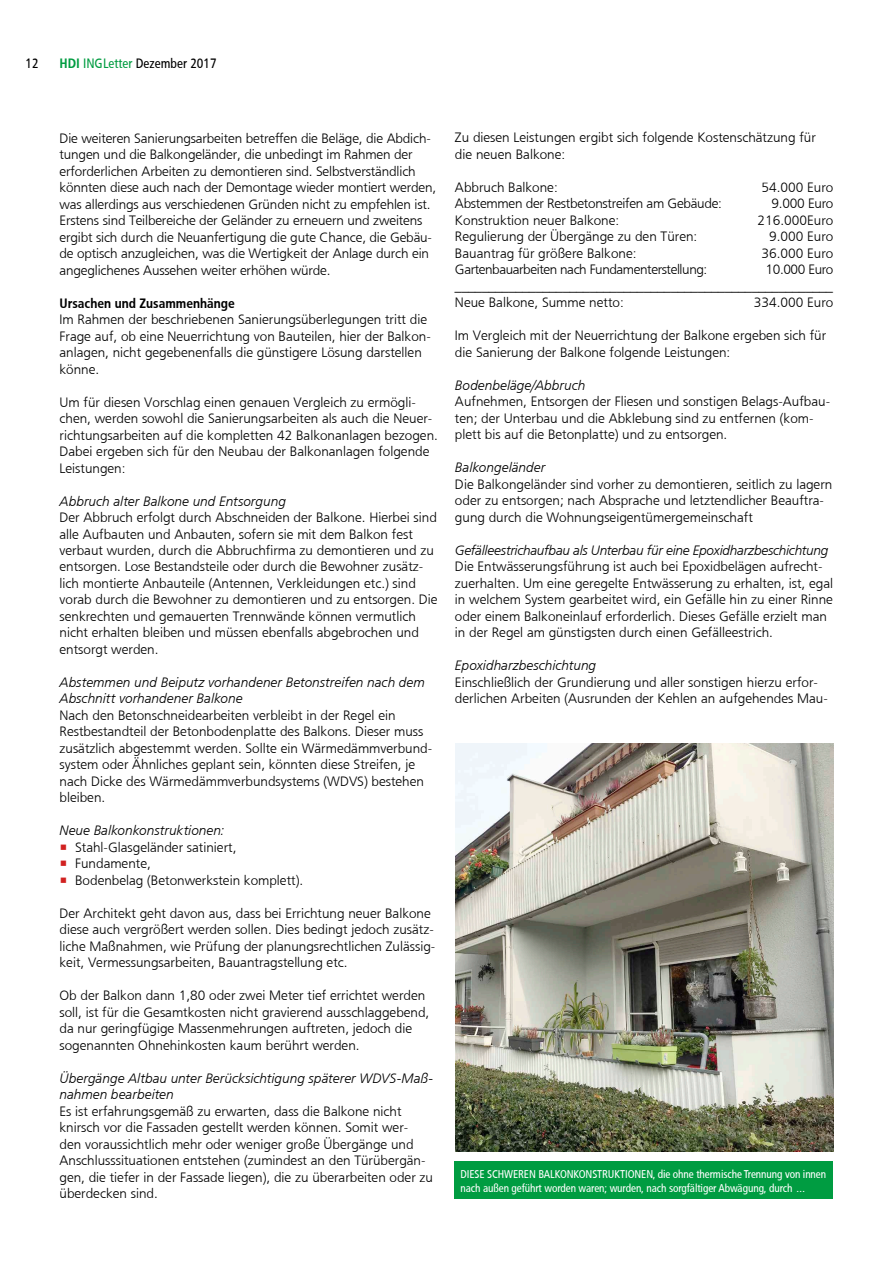
<style>
.page{position:relative;width:893px;height:1263px;background:#fff}
.page>*{position:absolute;margin:0;border:0;box-sizing:border-box;transform-origin:0 0}
.t1{font:13.5px/16.5px "HDI Gerling Sans Light";color:#000}
.t2{font:13.5px/16.5px "HDI Gerling Sans Light Italic";letter-spacing:.005em;color:#000}
.t3{font:13.5px "HDI Gerling Sans Light Italic";letter-spacing:-.015em;color:#000}
.t4{font:13.5px "HDI Gerling Sans Light";letter-spacing:-.03em;color:#000}
.t5{font:13.5px "HDI Gerling Sans Light";letter-spacing:-.02em;color:#000}
.t6{font:13.5px "HDI Gerling Sans Cond Regular";color:#000}
.t7{font:13.5px "HDI Gerling Sans Cond Bold";color:#000}
.t8{font:11.25px/13.5px "HDI Gerling Sans Cond Regular";letter-spacing:-.01em;color:#fff}
.s1{font-family:"HDI Gerling Sans Cond Bold";color:#009c41}
.s2{color:#009c41}
.s3{color:#d12120}
</style>
<div class="page">
<img style="left:455px;top:743px;width:378px;height:408px">
<div style="left:454px;top:1161px;width:379px;height:38px;background:#009c41"></div>
<p class="t6" style="left:26px;top:55px;width:15px">12</p>
<p class="t6" style="left:60px;top:56px;width:159px"><span class="s1">HDI</span> <span class="s2">INGLetter</span> Dezember 2017</p>
<p class="t1" style="left:60px;top:130px;width:378px">Die weiteren Sanierungsarbeiten betreffen die Beläge, die Abdich&shy;tungen und die Balkongeländer, die unbedingt im Rahmen der erforderlichen Arbeiten zu demontieren sind. Selbstverständlich könnten diese auch nach der Demontage wieder montiert werden, was allerdings aus verschiedenen Gründen nicht zu empfehlen ist.<br>Erstens sind Teilbereiche der Geländer zu erneuern und zweitens ergibt sich durch die Neuanfertigung die gute Chance, die Gebäu&shy;de optisch anzugleichen, was die Wertigkeit der Anlage durch ein angeglichenes Aussehen weiter erhöhen würde.</p>
<p class="t7" style="left:60px;top:295px;width:177px">Ursachen und Zusammenhänge</p>
<p class="t1" style="left:60px;top:311px;width:373px">Im Rahmen der beschriebenen Sanierungsüberlegungen tritt die Frage auf, ob eine Neuerrichtung von Bauteilen, hier der Balkon&shy;anlagen, nicht gegebenenfalls die günstigere Lösung darstellen könne.</p>
<p class="t1" style="left:60px;top:394px;width:380px">Um für diesen Vorschlag einen genauen Vergleich zu ermögli&shy;chen, werden sowohl die Sanierungsarbeiten als auch die Neuer&shy;richtungsarbeiten auf die kompletten 42 Balkonanlagen bezogen.<br>Dabei ergeben sich für den Neubau der Balkonanlagen folgende Leistungen:</p>
<p class="t2" style="left:60px;top:493px;width:228px">Abbruch alter Balkone und Entsorgung</p>
<p class="t1" style="left:60px;top:509px;width:380px">Der Abbruch erfolgt durch Abschneiden der Balkone. Hierbei sind alle Aufbauten und Anbauten, sofern sie mit dem Balkon fest verbaut wurden, durch die Abbruchfirma zu demontieren und zu entsorgen. Lose Bestandsteile oder durch die Bewohner zusätz&shy;lich montierte Anbauteile (Antennen, Verkleidungen etc.) sind vorab durch die Bewohner zu demontieren und zu entsorgen. Die senkrechten und gemauerten Trennwände können vermutlich nicht erhalten bleiben und müssen ebenfalls abgebrochen und entsorgt werden.</p>
<p class="t2" style="left:60px;top:674px;width:367px">Abstemmen und Beiputz vorhandener Betonstreifen nach dem<br>Abschnitt vorhandener Balkone</p>
<p class="t1" style="left:60px;top:707px;width:374px">Nach den Betonschneidearbeiten verbleibt in der Regel ein Restbestandteil der Betonbodenplatte des Balkons. Dieser muss zusätzlich abgestemmt werden. Sollte ein Wärmedämmverbund&shy;system oder Ähnliches geplant sein, könnten diese Streifen, je nach Dicke des Wärmedämmverbundsystems (WDVS) bestehen bleiben.</p>
<p class="t2" style="left:60px;top:823px;width:166px">Neue Balkonkonstruktionen:</p>
<p class="t1" style="left:60px;top:839px;width:178px"><span class="s3">•</span> Stahl-Glasgeländer satiniert,</p>
<p class="t1" style="left:60px;top:856px;width:93px"><span class="s3">•</span> Fundamente,</p>
<p class="t1" style="left:60px;top:872px;width:245px"><span class="s3">•</span> Bodenbelag (Betonwerkstein komplett).</p>
<p class="t1" style="left:60px;top:905px;width:377px">Der Architekt geht davon aus, dass bei Errichtung neuer Balkone diese auch vergrößert werden sollen. Dies bedingt jedoch zusätz&shy;liche Maßnahmen, wie Prüfung der planungsrechtlichen Zulässig&shy;keit, Vermessungsarbeiten, Bauantragstellung etc.</p>
<p class="t1" style="left:60px;top:988px;width:371px">Ob der Balkon dann 1,80 oder zwei Meter tief errichtet werden soll, ist für die Gesamtkosten nicht gravierend ausschlaggebend, da nur geringfügige Massenmehrungen auftreten, jedoch die sogenannten Ohnehinkosten kaum berührt werden.</p>
<p class="t2" style="left:60px;top:1070px;width:375px">Übergänge Altbau unter Berücksichtigung späterer WDVS-Maß&shy;nahmen bearbeiten</p>
<p class="t1" style="left:60px;top:1103px;width:375px">Es ist erfahrungsgemäß zu erwarten, dass die Balkone nicht knirsch vor die Fassaden gestellt werden können. Somit wer&shy;den voraussichtlich mehr oder weniger große Übergänge und Anschlusssituationen entstehen (zumindest an den Türübergän&shy;gen, die tiefer in der Fassade liegen), die zu überarbeiten oder zu überdecken sind.</p>
<p class="t1" style="left:455px;top:130px;width:362px">Zu diesen Leistungen ergibt sich folgende Kostenschätzung für die neuen Balkone:</p>
<p class="t1" style="left:455px;top:179px;width:104px">Abbruch Balkone:</p>
<p class="t1" style="left:761px;top:179px;width:73px">54.000 Euro</p>
<p class="t5" style="left:455px;top:196px;width:268px">Abstemmen der Restbetonstreifen am Gebäude:</p>
<p class="t1" style="left:771px;top:196px;width:63px">9.000 Euro</p>
<p class="t1" style="left:455px;top:212px;width:166px">Konstruktion neuer Balkone:</p>
<p class="t1" style="left:758px;top:212px;width:77px">216.000Euro</p>
<p class="t1" style="left:455px;top:229px;width:244px">Regulierung der Übergänge zu den Türen:</p>
<p class="t1" style="left:769px;top:229px;width:66px">9.000 Euro</p>
<p class="t1" style="left:455px;top:245px;width:183px">Bauantrag für größere Balkone:</p>
<p class="t1" style="left:761px;top:245px;width:73px">36.000 Euro</p>
<p class="t4" style="left:455px;top:262px;width:254px">Gartenbauarbeiten nach Fundamenterstellung:</p>
<p class="t1" style="left:455px;top:261px;width:380px;text-align:justify;text-indent:311px">10.000 Euro ________________________________________________________ Neue Balkone, Summe netto:</p>
<p class="t1" style="left:754px;top:294px;width:81px">334.000 Euro</p>
<p class="t1" style="left:455px;top:327px;width:373px">Im Vergleich mit der Neuerrichtung der Balkone ergeben sich für die Sanierung der Balkone folgende Leistungen:</p>
<p class="t2" style="left:455px;top:377px;width:132px">Bodenbeläge/Abbruch</p>
<p class="t1" style="left:455px;top:393px;width:377px">Aufnehmen, Entsorgen der Fliesen und sonstigen Belags-Aufbau&shy;ten; der Unterbau und die Abklebung sind zu entfernen (kom&shy;plett bis auf die Betonplatte) und zu entsorgen.</p>
<p class="t2" style="left:455px;top:459px;width:92px">Balkongeländer</p>
<p class="t1" style="left:455px;top:476px;width:379px">Die Balkongeländer sind vorher zu demontieren, seitlich zu lagern oder zu entsorgen; nach Absprache und letztendlicher Beauftra&shy;gung durch die Wohnungseigentümergemeinschaft</p>
<p class="t3" style="left:455px;top:542px;width:375px">Gefälleestrichaufbau als Unterbau für eine Epoxidharzbeschichtung</p>
<p class="t1" style="left:455px;top:558px;width:380px">Die Entwässerungsführung ist auch bei Epoxidbelägen aufrecht&shy;zuerhalten. Um eine geregelte Entwässerung zu erhalten, ist, egal in welchem System gearbeitet wird, ein Gefälle hin zu einer Rinne oder einem Balkoneinlauf erforderlich. Dieses Gefälle erzielt man in der Regel am günstigsten durch einen Gefälleestrich.</p>
<p class="t2" style="left:455px;top:657px;width:143px">Epoxidharzbeschichtung</p>
<p class="t1" style="left:455px;top:674px;width:374px">Einschließlich der Grundierung und aller sonstigen hierzu erfor&shy;derlichen Arbeiten (Ausrunden der Kehlen an aufgehendes Mau-</p>
<p class="t8" style="left:460px;top:1168px;width:367px">DIESE SCHWEREN BALKONKONSTRUKTIONEN, die ohne thermische Trennung von innen nach außen geführt worden waren; wurden, nach sorgfältiger Abwägung, durch …</p>
</div>
